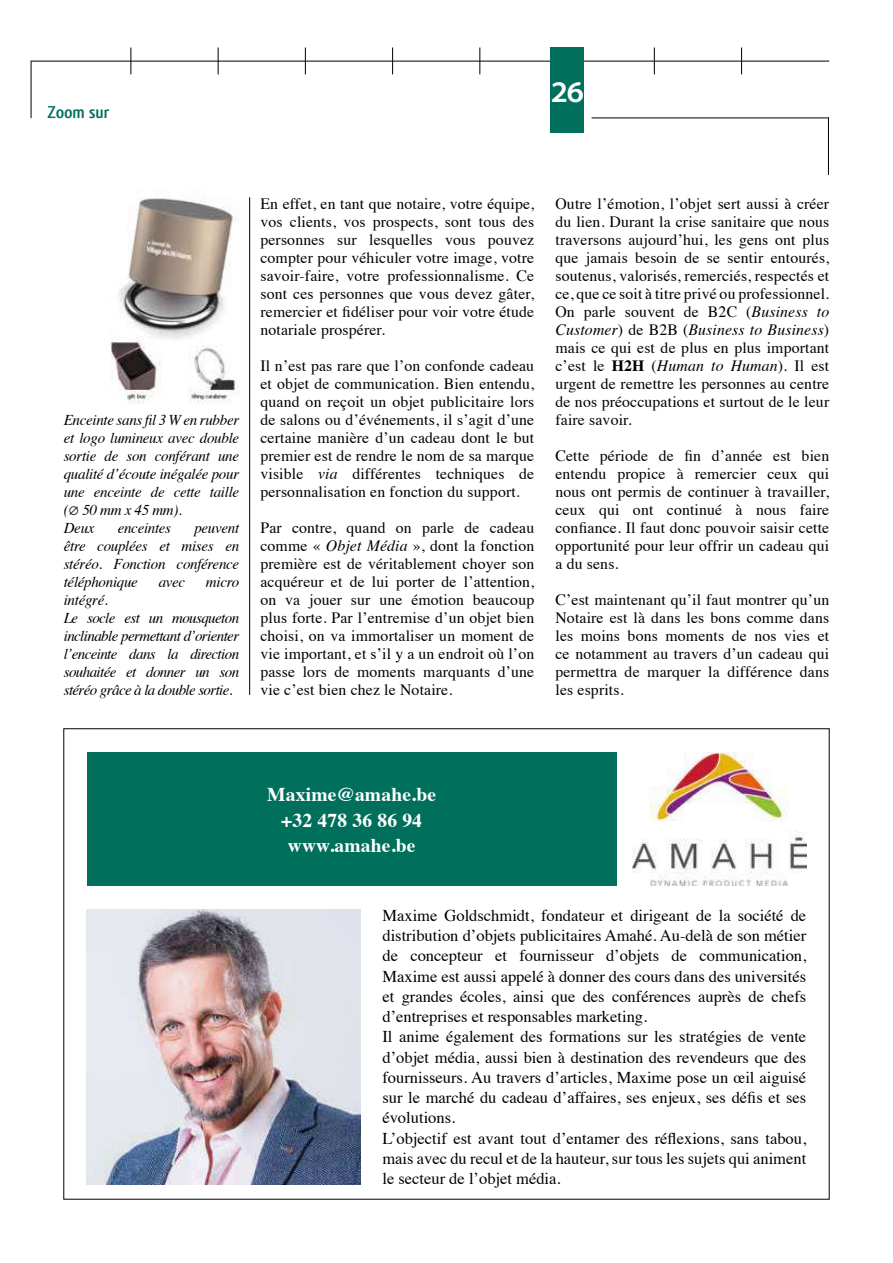
<style>
.page{position:relative;width:893px;height:1263px;background:#fff}
.page>*{position:absolute;margin:0;border:0;box-sizing:border-box;transform-origin:0 0}
.t1{font:700 30px "Santana";color:#fff}
.t2{font:700 19.5px/25.5px "Times";letter-spacing:.01em;color:#fff;text-align:center}
.t3{font:700 18px "Qlassik";color:#006f5c}
.t4{font:16.5px/20.2px "Times";color:#000}
.t5{font:15.75px/18px "Times";letter-spacing:.01em;color:#000;text-align:justify}
.t6{font:italic 15px/18px "Times";letter-spacing:-.02em;color:#000}
.t7{font:italic 15px/18px "Times";letter-spacing:-.04em;color:#000}
.s1{font-style:italic}
.s2{font-weight:700}
</style>
<div class="page">
<img style="left:87px;top:909px;width:273px;height:275px">
<img style="left:632px;top:753px;width:174px;height:133px">
<div style="left:87px;top:753px;width:530px;height:133px;background:#006f5c"></div>
<img style="left:110px;top:197px;width:141px;height:206px">
<hr style="left:249px;top:197px;width:1px;height:498px;background:#000">
<svg style="left:479px;top:47px;width:1px;height:27px"></svg>
<svg style="left:392px;top:47px;width:1px;height:27px"></svg>
<hr style="left:31px;top:61px;width:798px;height:1px;background:#000">
<hr style="left:31px;top:61px;width:1px;height:57px;background:#000">
<hr style="left:828px;top:118px;width:1px;height:57px;background:#000">
<hr style="left:592px;top:118px;width:237px;height:1px;background:#000">
<svg style="left:305px;top:47px;width:1px;height:27px"></svg>
<svg style="left:218px;top:47px;width:1px;height:27px"></svg>
<svg style="left:130px;top:47px;width:1px;height:27px"></svg>
<svg style="left:741px;top:47px;width:1px;height:27px"></svg>
<svg style="left:654px;top:47px;width:1px;height:27px"></svg>
<div style="left:551px;top:47px;width:33px;height:85px;background:#006f5c"></div>
<p class="t3" style="left:48px;top:102px;width:63px">Zoom sur</p>
<h1 class="t1" style="left:551px;top:74px;width:35px">26</h1>
<p class="t6" style="left:64px;top:410px;width:177px">Enceinte sans fil 3 W en rubber et logo lumineux avec double sortie de son conférant une qualité d’écoute inégalée pour une enceinte de cette taille (∅ 50 mm x 45 mm).<br>Deux</p>
<p class="t6" style="left:118px;top:518px;width:55px">enceintes</p>
<p class="t6" style="left:64px;top:518px;width:177px;text-align:justify;text-indent:131px">peuvent être couplées et mises en stéréo. Fonction conférence téléphonique</p>
<p class="t6" style="left:159px;top:572px;width:28px">avec</p>
<p class="t6" style="left:206px;top:572px;width:35px">micro</p>
<p class="t7" style="left:64px;top:590px;width:177px">intégré.<br>Le socle est un mousqueton inclinable permettant d’orienter l’enceinte dans la direction souhaitée et donner un son stéréo grâce à la double sortie.</p>
<p class="t5" style="left:260px;top:193px;width:275px">En effet, en tant que notaire, votre équipe, vos clients, vos prospects, sont tous des personnes sur lesquelles vous pouvez compter pour véhiculer votre image, votre savoir-faire, votre professionnalisme. Ce sont ces personnes que vous devez gâter, remercier et fidéliser pour voir votre étude notariale prospérer.</p>
<p class="t5" style="left:260px;top:355px;width:275px">Il n’est pas rare que l’on confonde cadeau et objet de communication. Bien entendu, quand on reçoit un objet publicitaire lors de salons ou d’événements, il s’agit d’une certaine manière d’un cadeau dont le but premier est de rendre le nom de sa marque visible <span class="s1">via</span> différentes techniques de personnalisation en fonction du support.</p>
<p class="t5" style="left:260px;top:517px;width:275px">Par contre, quand on parle de cadeau comme « <span class="s1">Objet Média</span> », dont la fonction première est de véritablement choyer son acquéreur et de lui porter de l’attention, on va jouer sur une émotion beaucoup plus forte. Par l’entremise d’un objet bien choisi, on va immortaliser un moment de vie important, et s’il y a un endroit où l’on passe lors de moments marquants d’une vie c’est bien chez le Notaire.</p>
<p class="t5" style="left:555px;top:193px;width:275px">Outre l’émotion, l’objet sert aussi à créer du lien. Durant la crise sanitaire que nous traversons aujourd’hui, les gens ont plus que jamais besoin de se sentir entourés, soutenus, valorisés, remerciés, respectés et ce, que ce soit à titre privé ou professionnel.<br>On parle souvent de B2C (<span class="s1">Business to Customer</span>) de B2B (<span class="s1">Business to Business</span>) mais ce qui est de plus en plus important c’est le <span class="s2">H2H</span> (<span class="s1">Human to Human</span>). Il est urgent de remettre les personnes au centre de nos préoccupations et surtout de le leur faire savoir.</p>
<p class="t5" style="left:555px;top:445px;width:275px">Cette période de fin d’année est bien entendu propice à remercier ceux qui nous ont permis de continuer à travailler, ceux qui ont continué à nous faire confiance. Il faut donc pouvoir saisir cette opportunité pour leur offrir un cadeau qui a du sens.</p>
<p class="t5" style="left:555px;top:589px;width:275px">C’est maintenant qu’il faut montrer qu’un Notaire est là dans les bons comme dans les moins bons moments de nos vies et ce notamment au travers d’un cadeau qui permettra de marquer la différence dans les esprits.</p>
<p class="t2" style="left:267px;top:780px;width:170px">Maxime@amahe.be +32 478 36 86 94 www.amahe.be</p>
<p class="t4" style="left:382px;top:904px;width:425px">Maxime Goldschmidt, fondateur et dirigeant de la société de distribution d’objets publicitaires Amahé. Au-delà de son métier de concepteur et fournisseur d’objets de communication, Maxime est aussi appelé à donner des cours dans des universités et grandes écoles, ainsi que des conférences auprès de chefs d’entreprises et responsables marketing.<br>Il anime également des formations sur les stratégies de vente d’objet média, aussi bien à destination des revendeurs que des fournisseurs. Au travers d’articles, Maxime pose un œil aiguisé sur le marché du cadeau d’affaires, ses enjeux, ses défis et ses évolutions.<br>L’objectif est avant tout d’entamer des réflexions, sans tabou, mais avec du recul et de la hauteur, sur tous les sujets qui animent le secteur de l’objet média.</p>
</div>
